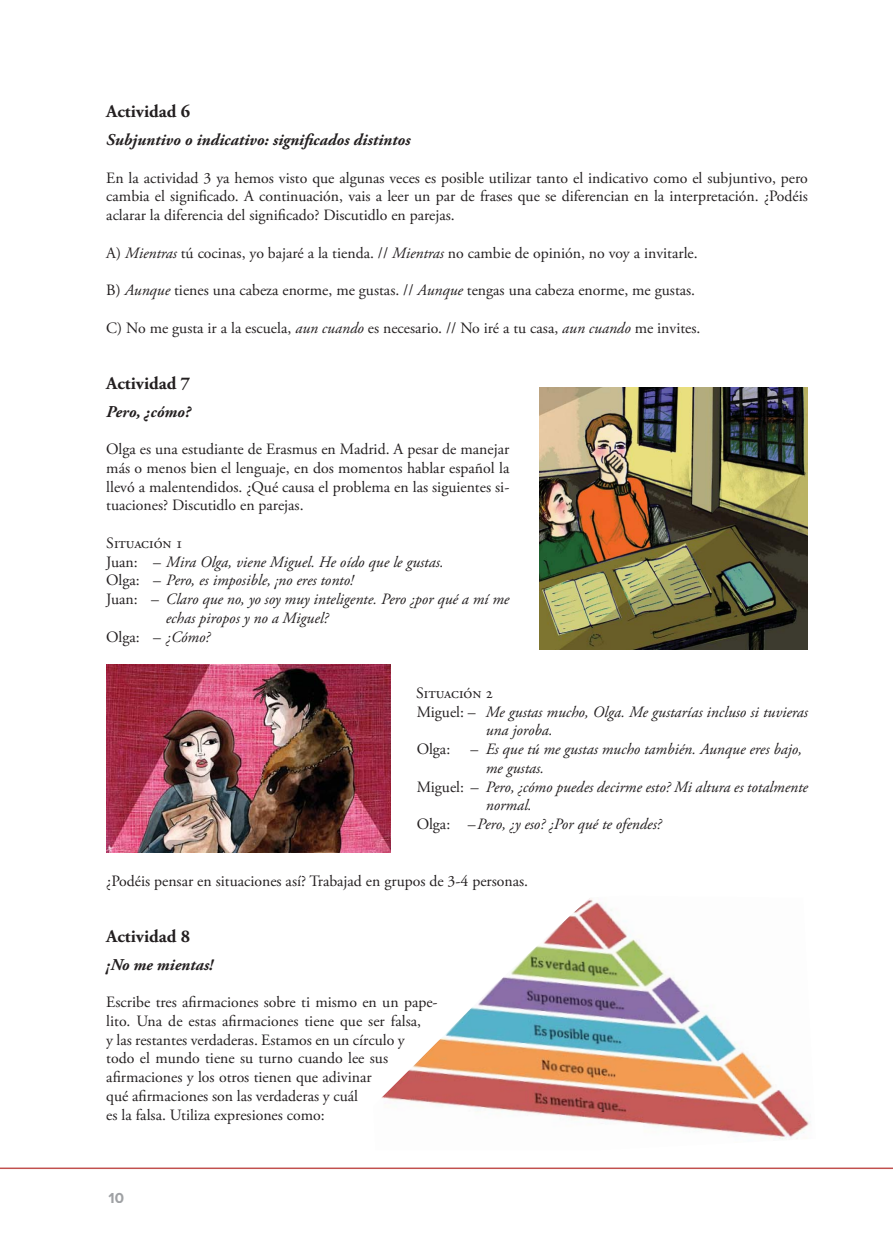
<style>
.page{position:relative;width:893px;height:1259px;background:#fff}
.page>*{position:absolute;margin:0;border:0;box-sizing:border-box;transform-origin:0 0}
.t1{font:700 18px "Adobe Garamond Pro";color:#231f20}
.t2{font:italic 700 16.5px "Adobe Garamond Pro";color:#231f20}
.t3{font:15.75px/18.8px "Adobe Garamond Pro";color:#231f20;text-align:justify}
.t4{font:italic 15.75px "Adobe Garamond Pro";color:#231f20}
.t5{font:700 15px "Proxima Nova";color:#9fa1a4}
.s1{font-style:italic}
.s2{font-style:normal}
</style>
<div class="page">
<hr style="left:0;top:1167px;width:893px;height:2px;background:#c1504e">
<img style="left:539px;top:388px;width:269px;height:262px">
<img style="left:106px;top:664px;width:285px;height:189px">
<img style="left:381px;top:898px;width:430px;height:242px">
<p class="t1" style="left:106px;top:104px;width:85px">Actividad 6</p>
<p class="t2" style="left:106px;top:133px;width:306px">Subjuntivo o indicativo: significados distintos</p>
<p class="t3" style="left:106px;top:169px;width:703px">En la actividad 3 ya hemos visto que algunas veces es posible utilizar tanto el indicativo como el subjuntivo, pero cambia el significado. A continuación, vais a leer un par de frases que se diferencian en la interpretación. ¿Podéis aclarar la diferencia del significado? Discutidlo en parejas.</p>
<p class="t3" style="left:106px;top:244px;width:593px">A) <span class="s1">Mientras</span> tú cocinas, yo bajaré a la tienda. // <span class="s1">Mientras</span> no cambie de opinión, no voy a invitarle.</p>
<p class="t3" style="left:106px;top:282px;width:590px">B) <span class="s1">Aunque</span> tienes una cabeza enorme, me gustas. // <span class="s1">Aunque</span> tengas una cabeza enorme, me gustas.</p>
<p class="t3" style="left:106px;top:319px;width:596px">C) No me gusta ir a la escuela, <span class="s1">aun cuando</span> es necesario. // No iré a tu casa, <span class="s1">aun cuando</span> me invites.</p>
<p class="t1" style="left:106px;top:376px;width:85px">Actividad 7</p>
<p class="t2" style="left:106px;top:405px;width:86px">Pero, ¿cómo?</p>
<p class="t3" style="left:106px;top:441px;width:405px">Olga es una estudiante de Erasmus en Madrid. A pesar de manejar más o menos bien el lenguaje, en dos momentos hablar español la llevó a malentendidos. ¿Qué causa el problema en las siguientes si&shy;tuaciones? Discutidlo en parejas.</p>
<p class="t3" style="left:106px;top:535px;width:67px">Situación</p>
<p class="t4" style="left:106px;top:555px;width:339px"><span class="s2">Juan: –</span> Mira Olga, viene Miguel. He oído que le gustas.</p>
<p class="t4" style="left:106px;top:574px;width:249px"><span class="s2">Olga: –</span> Pero, es imposible, ¡no eres tonto!</p>
<p class="t4" style="left:106px;top:593px;width:405px"><span class="s2">Juan: –</span> Claro que no, yo soy muy inteligente. Pero ¿por qué a mí me</p>
<p class="t4" style="left:166px;top:611px;width:164px">echas piropos y no a Miguel?</p>
<p class="t3" style="left:106px;top:628px;width:105px">Olga: – <span class="s1">¿Cómo?</span></p>
<p class="t3" style="left:416px;top:685px;width:67px">Situación</p>
<p class="t4" style="left:417px;top:705px;width:393px"><span class="s2">Miguel: –</span> Me gustas mucho, Olga. Me gustarías incluso si tuvieras</p>
<p class="t4" style="left:486px;top:724px;width:69px">una joroba.</p>
<p class="t3" style="left:417px;top:741px;width:35px">Olga:</p>
<p class="t4" style="left:470px;top:743px;width:333px"><span class="s2">–</span> Es que tú me gustas mucho también. Aunque eres bajo,</p>
<p class="t4" style="left:486px;top:761px;width:60px">me gustas.</p>
<p class="t4" style="left:417px;top:780px;width:393px"><span class="s2">Miguel:</span> – Pero, ¿cómo puedes decirme esto? Mi altura es totalmente</p>
<p class="t4" style="left:486px;top:799px;width:48px">normal.</p>
<p class="t4" style="left:417px;top:818px;width:246px"><span class="s2">Olga: –</span> Pero, ¿y eso? ¿Por qué te ofendes?</p>
<p class="t3" style="left:106px;top:872px;width:423px">¿Podéis pensar en situaciones así? Trabajad en grupos de 3-4 personas.</p>
<p class="t1" style="left:106px;top:928px;width:85px">Actividad 8</p>
<p class="t2" style="left:106px;top:957px;width:109px">¡No me mientas!</p>
<p class="t3" style="left:106px;top:994px;width:333px;text-align:left">Escribe tres afirmaciones sobre ti mismo en un pape&shy;lito. Una de estas afirmaciones tiene que ser falsa,<br>y las restantes verdaderas. Estamos en un círculo y<br>todo el mundo tiene su turno cuando lee sus afirmaciones y los otros tienen que adivinar<br>qué afirmaciones son las verdaderas y cuál<br>es la falsa. Utiliza expresiones como:</p>
<p class="t5" style="left:108px;top:1193px;width:17px">10</p>
</div>
